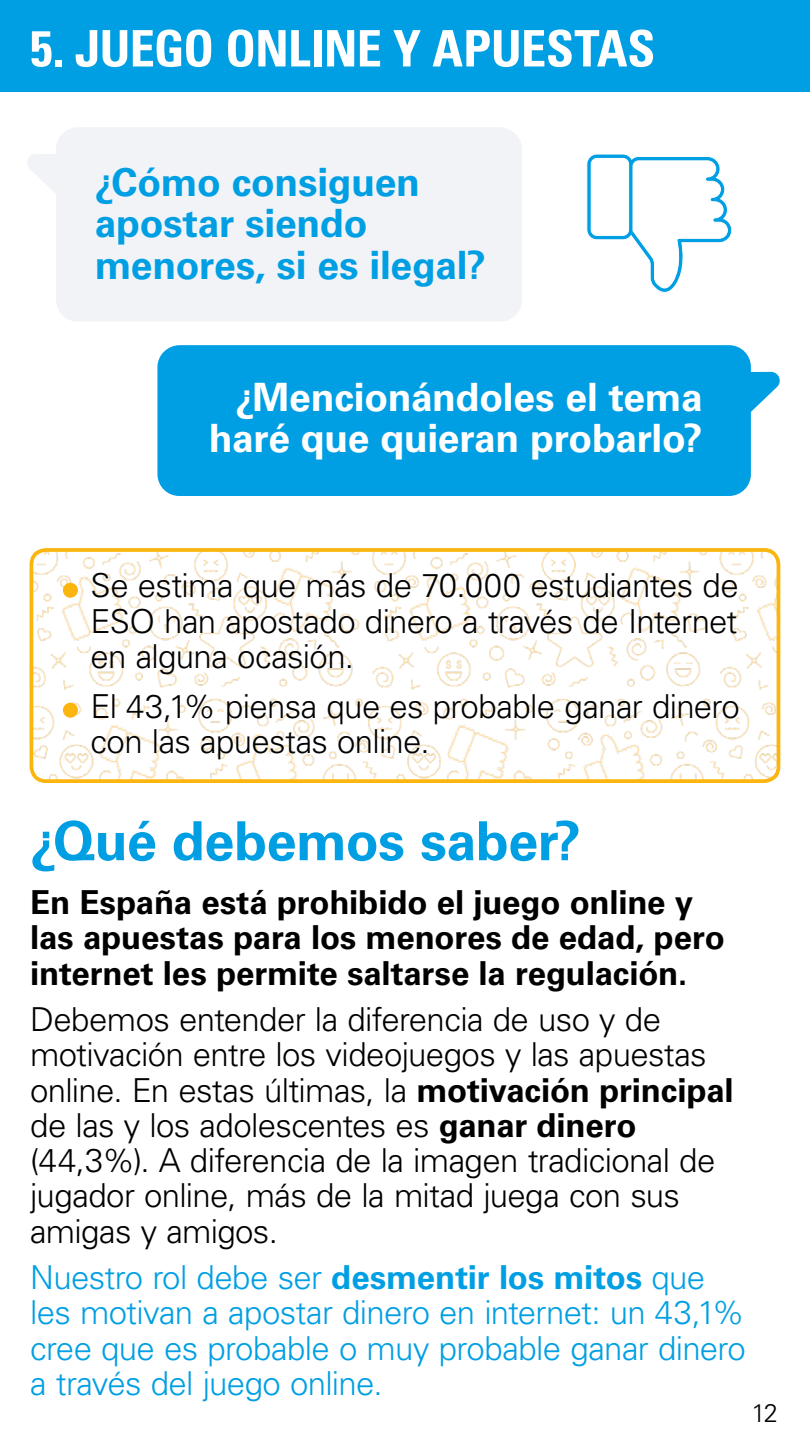
<style>
.page{position:relative;width:810px;height:1440px;background:#fff}
.page>*{position:absolute;margin:0;border:0;box-sizing:border-box;transform-origin:0 0}
.t1{font:700 54px "Univers LT Std";letter-spacing:-.01em;color:#009fe3}
.t2{font:700 condensed 50.32px "Univers LT Std";letter-spacing:-.015em;color:#fff}
.t3{font:700 39px/41.2px "Univers LT Std";letter-spacing:-.005em;color:#009fe3}
.t4{font:700 39px/41.2px "Univers LT Std";letter-spacing:-.01em;color:#fff;text-align:right}
.t5{font:300 33px/35.2px "Univers LT Std";letter-spacing:-.02em;color:#000}
.t6{font:300 33px/35.2px "Univers LT Std";letter-spacing:-.02em;color:#009fe3}
.t7{font:700 33px/35.2px "Univers LT Std";letter-spacing:-.005em;color:#000}
.t8{font:300 25.5px "Univers LT Std";color:#000}
.s1{font-weight:700}
</style>
<div class="page">
<div style="left:0;top:0;width:810px;height:92px;background:#009fe3"></div>
<div style="left:28px;top:128px;width:494px;height:193px;background:#f2f3f6"></div>
<img style="left:30px;top:548px;width:750px;height:235px">
<div style="left:30px;top:548px;width:750px;height:235px;border:4px solid #fab50f;border-radius:15px"></div>
<div style="left:63px;top:583px;width:15px;height:15px;background:#fab50f;border-radius:50%"></div>
<div style="left:63px;top:703px;width:15px;height:15px;background:#fab50f;border-radius:50%"></div>
<div style="left:157px;top:345px;width:623px;height:151px;background:#009fe3"></div>
<svg style="left:586px;top:154px;width:146px;height:139px"></svg>
<h2 class="t2" style="left:30px;top:18px;width:627px">5. JUEGO ONLINE Y APUESTAS</h2>
<p class="t3" style="left:95px;top:162px;width:393px">¿Cómo consiguen apostar siendo menores, si es ilegal?</p>
<p class="t4" style="left:209px;top:377px;width:495px">¿Mencionándoles el tema haré que quieran probarlo?</p>
<p class="t5" style="left:91px;top:568px;width:650px;text-align:justify">Se estima que más de 70.000 estudiantes de ESO han apostado dinero a través de Internet en alguna ocasión.</p>
<p class="t5" style="left:91px;top:689px;width:651px">El 43,1% piensa que es probable ganar dinero con las apuestas online.</p>
<h1 class="t1" style="left:30px;top:810px;width:552px">¿Qué debemos saber?</h1>
<p class="t7" style="left:30px;top:885px;width:696px">En España está prohibido el juego online y las apuestas para los menores de edad, pero internet les permite saltarse la regulación.</p>
<p class="t5" style="left:30px;top:1002px;width:705px">Debemos entender la diferencia de uso y de motivación entre los videojuegos y las apuestas online. En estas últimas, la <span class="s1">motivación principal </span>de las y los adolescentes es <span class="s1">ganar dinero </span>(44,3%). A diferencia de la imagen tradicional de jugador online, más de la mitad juega con sus amigas y amigos.</p>
<p class="t6" style="left:30px;top:1260px;width:717px">Nuestro rol debe ser <span class="s1">desmentir los mitos</span> que les motivan a apostar dinero en internet: un 43,1% cree que es probable o muy probable ganar dinero a través del juego online.</p>
<p class="t8" style="left:752px;top:1398px;width:28px">12</p>
</div>
